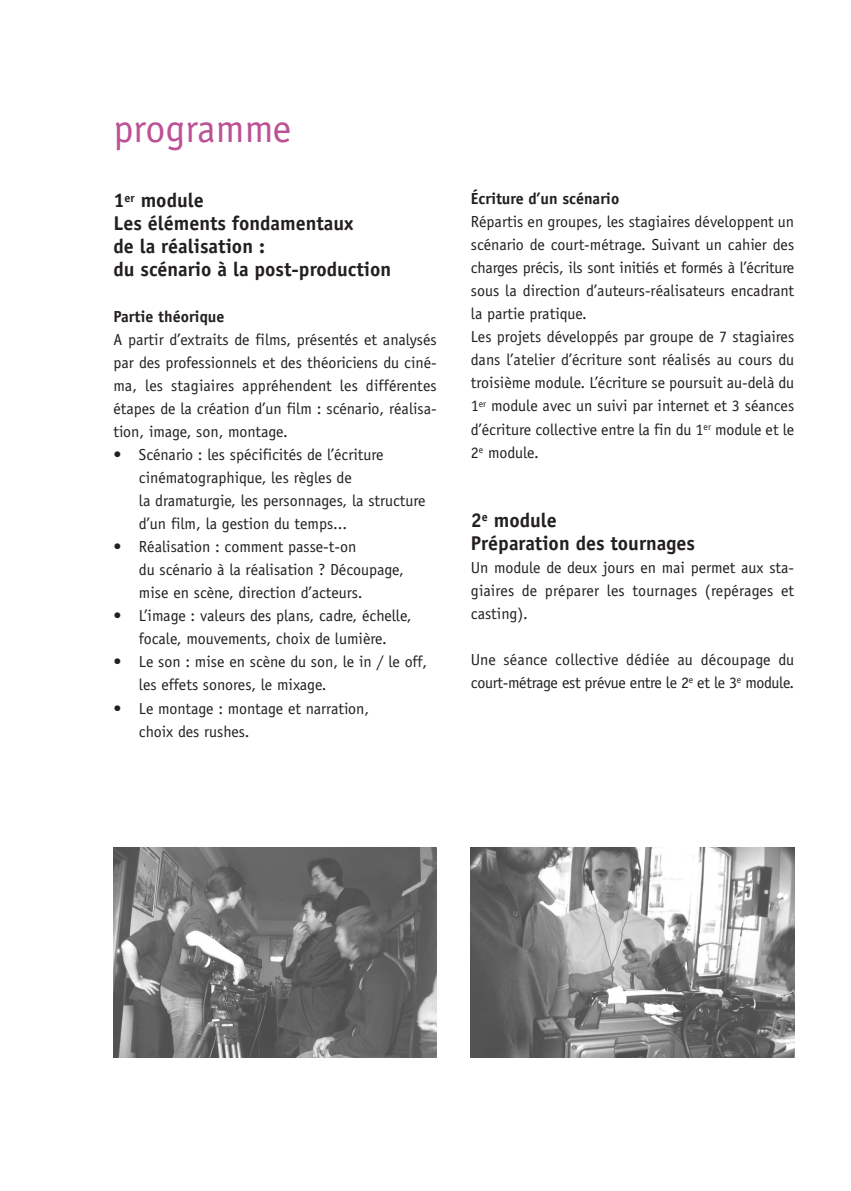
<style>
.page{position:relative;width:851px;height:1191px;background:#fff}
.page>*{position:absolute;margin:0;border:0;box-sizing:border-box;transform-origin:0 0}
.t1{font:40px "Officina Sans";color:#bd5195}
.t2{font:700 20px/23px "Officina Sans";color:#231f20}
.t3{font:16px/23px "Officina Sans";color:#231f20}
.t4{font:700 16px "Officina Sans";color:#231f20}
.s1{font-weight:700}
</style>
<div class="page">
<img style="left:113px;top:848px;width:324px;height:209px">
<img style="left:471px;top:848px;width:323px;height:209px">
<h1 class="t1" style="left:113px;top:113px;width:179px">programme</h1>
<p class="t2" style="left:113px;top:191px;width:279px">1<sup>er</sup> module<br>Les éléments fondamentaux<br>de la réalisation :<br>du scénario à la post-production</p>
<p class="t4" style="left:113px;top:311px;width:113px">Partie théorique</p>
<p class="t3" style="left:113px;top:330px;width:325px;text-align:justify">A partir d’extraits de films, présentés et analysés par des professionnels et des théoriciens du ciné - ma, les stagiaires appréhendent les différentes étapes de la création d’un film : scénario, réalisa&shy;tion, image, son, montage.</p>
<p class="t3" style="left:139px;top:445px;width:288px;text-indent:-26px"><span class="s1">•</span> Scénario : les spécificités de l’écriture cinématographique, les règles de<br>la dramaturgie, les personnages, la structure d’un film, la gestion du temps...</p>
<p class="t3" style="left:139px;top:537px;width:266px;text-indent:-26px">• Réalisation : comment passe-t-on<br>du scénario à la réalisation ? Découpage, mise en scène, direction d’acteurs.</p>
<p class="t3" style="left:113px;top:606px;width:299px;text-align:center">• L’image : valeurs des plans, cadre, échelle, focale, mouvements, choix de lumière.</p>
<p class="t3" style="left:139px;top:652px;width:290px;text-indent:-26px">• Le son : mise en scène du son, le in / le off, les effets sonores, le mixage.</p>
<p class="t3" style="left:139px;top:698px;width:232px;text-indent:-26px">• Le montage : montage et narration, choix des rushes.</p>
<p class="t4" style="left:471px;top:193px;width:150px">Écriture d’un scénario</p>
<p class="t3" style="left:471px;top:212px;width:325px">Répartis en groupes, les stagiaires développent un scénario de court-métrage. Suivant un cahier des charges précis, ils sont initiés et formés à l’écriture sous la direction d’auteurs-réalisateurs encadrant la partie pratique.<br>Les projets développés par groupe de 7 stagiaires dans l’atelier d’écriture sont réalisés au cours du troisième module. L’écriture se poursuit au-delà du 1<sup>er</sup> module avec un suivi par internet et 3 séances d’écriture collective entre la fin du 1<sup>er</sup> module et le 2<sup>e</sup> module.</p>
<p class="t2" style="left:471px;top:510px;width:225px">2<sup>e</sup> module<br>Préparation des tournages</p>
<p class="t3" style="left:471px;top:557px;width:325px;text-align:justify">Un module de deux jours en mai permet aux sta&shy;giaires de préparer les tournages (repérages et casting).</p>
<p class="t3" style="left:471px;top:649px;width:325px">Une séance collective dédiée au découpage du court-métrage est prévue entre le 2<sup>e</sup> et le 3<sup>e</sup> module.</p>
</div>
